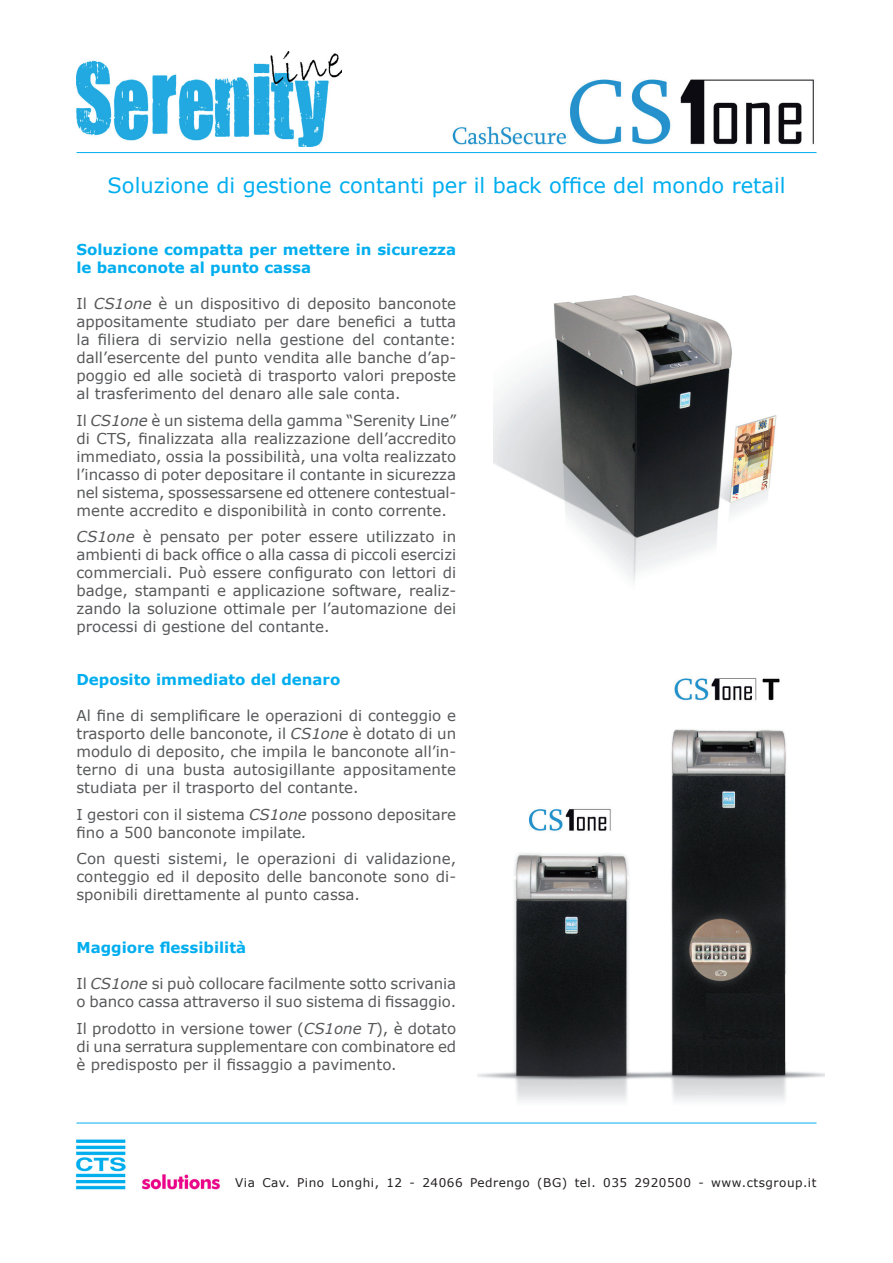
<style>
.page{position:relative;width:893px;height:1263px;background:#fff}
.page>*{position:absolute;margin:0;border:0;box-sizing:border-box;transform-origin:0 0}
.t1{font:21px "Verdana";color:#00aeef}
.t2{font:15px/18px "Verdana";color:#57585a;text-align:justify}
.t3{font:700 15px/18px "Verdana";color:#00aeef}
.t4{font:12px "Verdana";letter-spacing:.045em;color:#231f20}
.s1{font-style:italic}
</style>
<div class="page">
<hr style="left:76px;top:152px;width:740px;height:1px;background:#00aeef">
<img style="left:452px;top:79px;width:362px;height:66px">
<img style="left:76px;top:1139px;width:144px;height:51px">
<img style="left:493px;top:295px;width:284px;height:287px">
<img style="left:477px;top:678px;width:348px;height:423px">
<img style="left:77px;top:51px;width:265px;height:96px">
<hr style="left:76px;top:1123px;width:740px;height:1px;background:#00aeef">
<h1 class="t1" style="left:108px;top:171px;width:679px">Soluzione di gestione contanti per il back office del mondo retail</h1>
<p class="t3" style="left:76px;top:240px;width:381px">Soluzione compatta per mettere in sicurezza le banconote al punto cassa</p>
<p class="t2" style="left:76px;top:295px;width:381px">Il <span class="s1">CS1one</span> è un dispositivo di deposito banconote appositamente studiato per dare benefici a tutta la filiera di servizio nella gestione del contante: dall’esercente del punto vendita alle banche d’ap&shy;poggio ed alle società di trasporto valori preposte al trasferimento del denaro alle sale conta.</p>
<p class="t2" style="left:76px;top:411px;width:381px">Il <span class="s1">CS1one</span> è un sistema della gamma “Serenity Line” di CTS, finalizzata alla realizzazione dell’accredito immediato, ossia la possibilità, una volta realizzato l’incasso di poter depositare il contante in sicurezza nel sistema, spossessarsene ed ottenere contestual&shy;mente accredito e disponibilità in conto corrente.</p>
<p class="t2" style="left:76px;top:527px;width:381px"><span class="s1">CS1one</span> è pensato per poter essere utilizzato in ambienti di back office o alla cassa di piccoli esercizi commerciali. Può essere configurato con lettori di badge, stampanti e applicazione software, realiz&shy;zando la soluzione ottimale per l’automazione dei processi di gestione del contante.</p>
<p class="t3" style="left:76px;top:670px;width:265px">Deposito immediato del denaro</p>
<p class="t2" style="left:76px;top:706px;width:381px">Al fine di semplificare le operazioni di conteggio e trasporto delle banconote, il <span class="s1">CS1one</span> è dotato di un modulo di deposito, che impila le banconote all’in&shy;terno di una busta autosigillante appositamente studiata per il trasporto del contante.</p>
<p class="t2" style="left:76px;top:805px;width:381px">I gestori con il sistema <span class="s1">CS1one</span> possono depositare fino a 500 banconote impilate<span class="s1">.</span></p>
<p class="t2" style="left:76px;top:849px;width:381px">Con questi sistemi, le operazioni di validazione, conteggio ed il deposito delle banconote sono di&shy;sponibili direttamente al punto cassa.</p>
<p class="t3" style="left:76px;top:938px;width:171px">Maggiore flessibilità</p>
<p class="t2" style="left:76px;top:974px;width:381px">Il <span class="s1">CS1one</span> si può collocare facilmente sotto scrivania o banco cassa attraverso il suo sistema di fissaggio.</p>
<p class="t2" style="left:76px;top:1019px;width:381px">Il prodotto in versione tower (<span class="s1">CS1one T</span>), è dotato di una serratura supplementare con combinatore ed è predisposto per il fissaggio a pavimento.</p>
<p class="t4" style="left:235px;top:1174px;width:583px">Via Cav. Pino Longhi, 12 - 24066 Pedrengo (BG) tel. 035 2920500 - www.ctsgroup.it</p>
</div>
